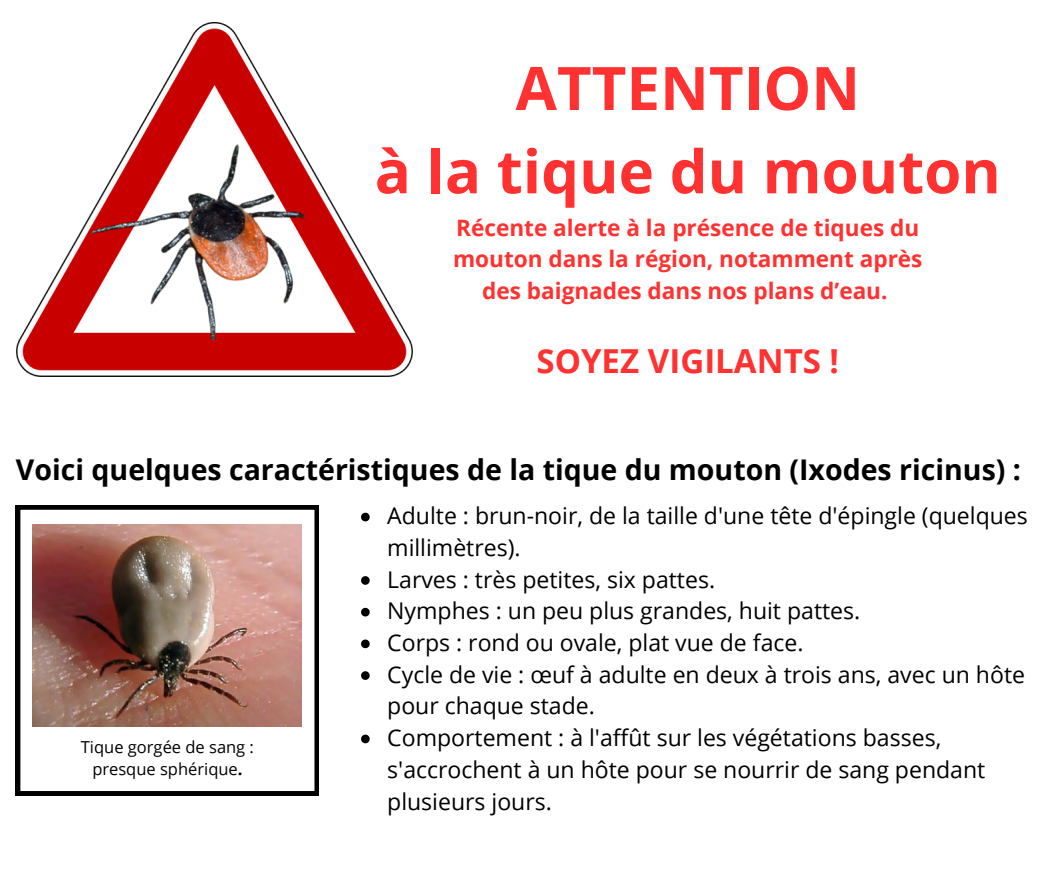
<style>
.page{position:relative;width:1058px;height:887px;background:#fff}
.page>*{position:absolute;margin:0;border:0;box-sizing:border-box;transform-origin:0 0}
.t1{font:700 60px/83.2px "Open Sans";color:#ff3131;text-align:center}
.t2{font:700 33px "Open Sans";color:#ff3131}
.t3{font:700 28.5px "Open Sans";color:#000}
.t4{font:23.1px/31.7px "Open Sans";color:#000}
.t5{font:700 22.65px/31.5px "Open Sans";color:#ff3131;text-align:center}
.t6{font:16.5px/22.5px "Open Sans";color:#000;text-align:center}
.s1{font-weight:700}
</style>
<div class="page">
<img style="left:16px;top:23px;width:396px;height:353px">
<img style="left:46px;top:126px;width:323px;height:213px">
<svg style="left:361px;top:512px;width:9px;height:9px"></svg>
<svg style="left:361px;top:576px;width:9px;height:8px"></svg>
<svg style="left:361px;top:608px;width:9px;height:8px"></svg>
<svg style="left:361px;top:639px;width:9px;height:9px"></svg>
<svg style="left:361px;top:671px;width:9px;height:9px"></svg>
<svg style="left:361px;top:734px;width:9px;height:9px"></svg>
<svg style="left:16px;top:505px;width:303px;height:290px"></svg>
<img style="left:33px;top:525px;width:269px;height:201px">
<p class="t1" style="left:375px;top:45px;width:627px">ATTENTION<br>à la tique du mouton</p>
<p class="t5" style="left:453px;top:211px;width:471px">Récente alerte à la présence de tiques du mouton dans la région, notamment après des baignades dans nos plans d’eau.</p>
<p class="t2" style="left:536px;top:338px;width:304px">SOYEZ VIGILANTS !</p>
<p class="t3" style="left:16px;top:449px;width:1006px">Voici quelques caractéristiques de la tique du mouton (Ixodes ricinus) :</p>
<p class="t6" style="left:81px;top:735px;width:175px">Tique gorgée de sang : presque sphérique<span class="s1">.</span></p>
<h4 class="t4" style="left:387px;top:499px;width:642px">Adulte : brun-noir, de la taille d'une tête d'épingle (quelques millimètres).</h4>
<h2 class="t4" style="left:387px;top:563px;width:329px">Larves : très petites, six pattes.</h2>
<h3 class="t4" style="left:387px;top:594px;width:474px">Nymphes : un peu plus grandes, huit pattes.</h3>
<p class="t4" style="left:387px;top:626px;width:418px">Corps : rond ou ovale, plat vue de face.</p>
<p class="t4" style="left:387px;top:658px;width:639px">Cycle de vie : œuf à adulte en deux à trois ans, avec un hôte pour chaque stade.</p>
<p class="t4" style="left:387px;top:721px;width:599px">Comportement : à l'affût sur les végétations basses, s'accrochent à un hôte pour se nourrir de sang pendant plusieurs jours.</p>
</div>
